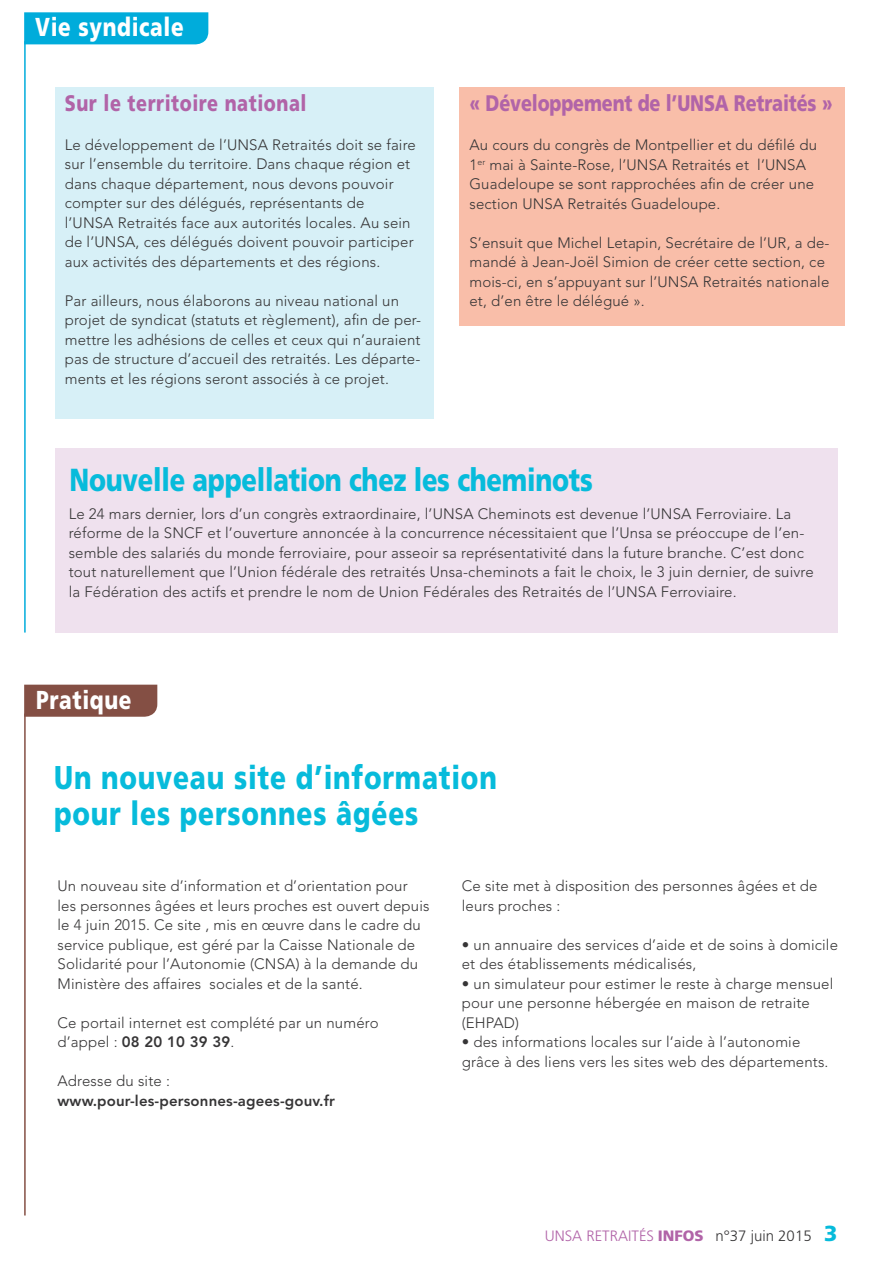
<style>
.page{position:relative;width:893px;height:1263px;background:#fff}
.page>*{position:absolute;margin:0;border:0;box-sizing:border-box;transform-origin:0 0}
.t1{font:900 32.85px/35.5px "Frutiger LT Std";letter-spacing:.03em;color:#07bbdb;scale:.8 1}
.t2{font:900 31.8px "Frutiger LT Std";letter-spacing:-.01em;color:#07bbdb;scale:.8 1}
.t3{font:900 25.95px "Frutiger LT Std";letter-spacing:.03em;color:#fff;scale:.8 1}
.t4{font:900 22.5px "Frutiger LT Std";letter-spacing:-.01em;color:#b164a8;scale:.8 1}
.t5{font:900 22.5px "Frutiger LT Std";letter-spacing:.03em;color:#b164a8;scale:.8 1}
.t6{font:300 15px/19.5px "Avenir LT Std";letter-spacing:.01em;color:#363536}
.t7{font:800 15px "Avenir LT Std";letter-spacing:.01em;color:#363536}
.t8{font:300 15px "Frutiger LT Std";color:#b164a8}
.s1{font-weight:800}
.s2{font-weight:900}
.s3{color:#363536}
.s4{font-weight:900;font-size:21.75px;color:#07bbdb}
</style>
<div class="page">
<div style="left:24px;top:12px;width:184px;height:32px;background:#00acdb"></div>
<div style="left:24px;top:685px;width:133px;height:32px;background:#844f44"></div>
<hr style="left:24px;top:41px;width:2px;height:591px;background:#00acdb">
<hr style="left:24px;top:713px;width:2px;height:502px;background:#844f44">
<div style="left:55px;top:87px;width:379px;height:332px;background:#d7f0f7"></div>
<div style="left:460px;top:87px;width:385px;height:239px;background:#f9bea9"></div>
<div style="left:55px;top:448px;width:782px;height:184px;background:#efe1ee"></div>
<h3 class="t3" style="left:35px;top:12px;width:187px">Vie syndicale</h3>
<h3 class="t5" style="left:65px;top:89px;width:304px">Sur le territoire national</h3>
<p class="t6" style="left:65px;top:135px;width:353px">Le développement de l’UNSA Retraités doit se faire sur l’ensemble du territoire. Dans chaque région et dans chaque département, nous devons pouvoir compter sur des délégués, représentants de l’UNSA Retraités face aux autorités locales. Au sein de l’UNSA, ces délégués doivent pouvoir participer aux activités des départements et des régions.</p>
<p class="t6" style="left:65px;top:291px;width:358px">Par ailleurs, nous élaborons au niveau national un projet de syndicat (statuts et règlement), afin de per&shy;mettre les adhésions de celles et ceux qui n’auraient pas de structure d’accueil des retraités. Les départe&shy;ments et les régions seront associés à ce projet.</p>
<h3 class="t4" style="left:469px;top:90px;width:455px">« Développement de l’UNSA Retraités »</h3>
<p class="t6" style="left:469px;top:135px;width:349px">Au cours du congrès de Montpellier et du défilé du 1<sup>er</sup> mai à Sainte-Rose, l’UNSA Retraités et l’UNSA Guadeloupe se sont rapprochées afin de créer une section UNSA Retraités Guadeloupe.</p>
<p class="t6" style="left:469px;top:233px;width:362px">S’ensuit que Michel Letapin, Secrétaire de l’UR, a de&shy;mandé à Jean-Joël Simion de créer cette section, ce mois-ci, en s’appuyant sur l’UNSA Retraités nationale et, d’en être le délégué ».</p>
<h2 class="t2" style="left:69px;top:461px;width:656px">Nouvelle appellation chez les cheminots</h2>
<p class="t6" style="left:69px;top:504px;width:747px">Le 24 mars dernier, lors d’un congrès extraordinaire, l’UNSA Cheminots est devenue l’UNSA Ferroviaire. La réforme de la SNCF et l’ouverture annoncée à la concurrence nécessitaient que l’Unsa se préoccupe de l’en&shy;semble des salariés du monde ferroviaire, pour asseoir sa représentativité dans la future branche. C’est donc tout naturellement que l’Union fédérale des retraités Unsa-cheminots a fait le choix, le 3 juin dernier, de suivre la Fédération des actifs et prendre le nom de Union Fédérales des Retraités de l’UNSA Ferroviaire.</p>
<h3 class="t3" style="left:36px;top:684px;width:121px">Pratique</h3>
<h1 class="t1" style="left:54px;top:760px;width:555px">Un nouveau site d’information pour les personnes âgées</h1>
<p class="t6" style="left:58px;top:876px;width:374px">Un nouveau site d’information et d’orientation pour les personnes âgées et leurs proches est ouvert depuis le 4 juin 2015. Ce site , mis en œuvre dans le cadre du service publique, est géré par la Caisse Nationale de Solidarité pour l’Autonomie (CNSA) à la demande du Ministère des affaires sociales et de la santé.</p>
<p class="t6" style="left:58px;top:1013px;width:323px">Ce portail internet est complété par un numéro d’appel : <span class="s1">08 20 10 39 39</span>.</p>
<p class="t6" style="left:58px;top:1071px;width:114px">Adresse du site :</p>
<p class="t7" style="left:58px;top:1092px;width:279px">www.pour-les-personnes-agees-gouv.fr</p>
<p class="t6" style="left:462px;top:876px;width:357px">Ce site met à disposition des personnes âgées et de leurs proches :</p>
<p class="t6" style="left:462px;top:935px;width:378px">• un annuaire des services d’aide et de soins à domicile et des établissements médicalisés,</p>
<p class="t6" style="left:462px;top:974px;width:373px">• un simulateur pour estimer le reste à charge mensuel pour une personne hébergée en maison de retraite (EHPAD)</p>
<p class="t6" style="left:462px;top:1032px;width:368px">• des informations locales sur l‘aide à l’autonomie grâce à des liens vers les sites web des départements.</p>
<p class="t8" style="left:545px;top:1227px;width:294px">UNSA RETRAITÉS <span class="s2">INFOS</span> <span class="s3">n°37 juin 2015</span> <span class="s4">3</span></p>
</div>
